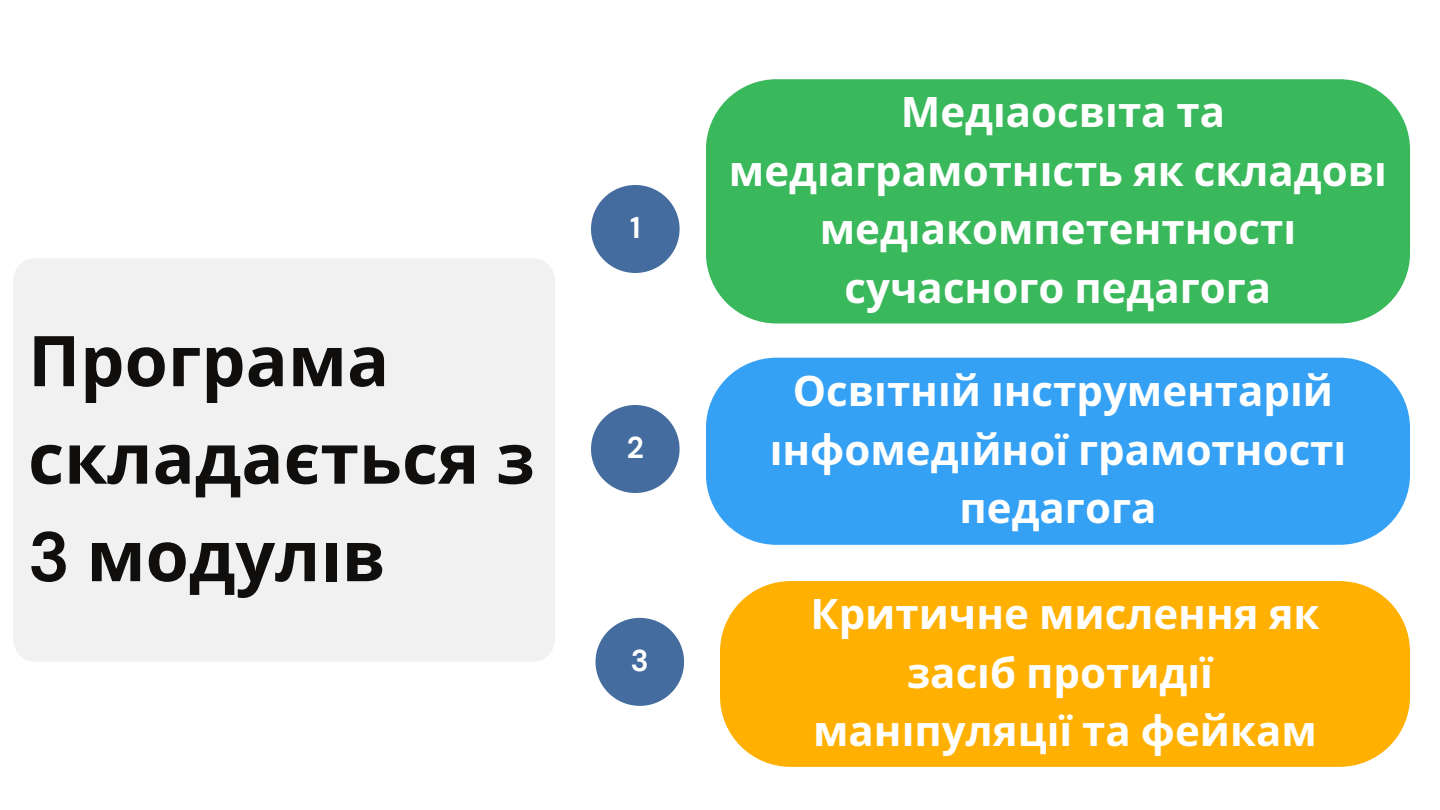
<style>
.page{position:relative;width:1440px;height:810px;background:#fff}
.page>*{position:absolute;margin:0;border:0;box-sizing:border-box;transform-origin:0 0}
.t1{font:700 70px/97.5px "Noto Sans";color:#100f0d}
.t2{font:700 42px/58.5px "Noto Sans";color:#fff;text-align:center}
.t3{font:700 30px "DM Sans";color:#fff}
.s1{font-family:"DM Sans"}
</style>
<div class="page">
<div style="left:706px;top:79px;width:704px;height:244px;background:#3ab85c"></div>
<div style="left:720px;top:581px;width:690px;height:186px;background:#ffb001"></div>
<div style="left:706px;top:358px;width:704px;height:187px;background:#35a1f4"></div>
<div style="left:591px;top:185px;width:89px;height:88px;background:#446c9e;border-radius:50%"></div>
<div style="left:591px;top:405px;width:89px;height:88px;background:#446c9e;border-radius:50%"></div>
<div style="left:596px;top:618px;width:88px;height:88px;background:#446c9e;border-radius:50%"></div>
<div style="left:13px;top:258px;width:542px;height:404px;background:#f1f1f1"></div>
<p class="t1" style="left:28px;top:310px;width:508px">Програма складається з<br><span class="s1">3</span> модулі в</p>
<p class="t3" style="left:630px;top:208px;width:12px">1</p>
<p class="t3" style="left:627px;top:428px;width:19px">2</p>
<p class="t3" style="left:631px;top:641px;width:19px">3</p>
<p class="t2" style="left:729px;top:82px;width:653px">Медіаосвіта та медіаграмотність як складові медіакомпетентності сучасного педагога</p>
<p class="t2" style="left:770px;top:361px;width:572px">Освітні й і нструментарі й<br>і нфомеді йної грамотності педагога</p>
<p class="t2" style="left:810px;top:584px;width:511px">Критичне мислення як</p>
<p class="t2" style="left:907px;top:642px;width:308px">засіб протидії</p>
<p class="t2" style="left:813px;top:701px;width:505px">мані пуляції та фейкам</p>
</div>
